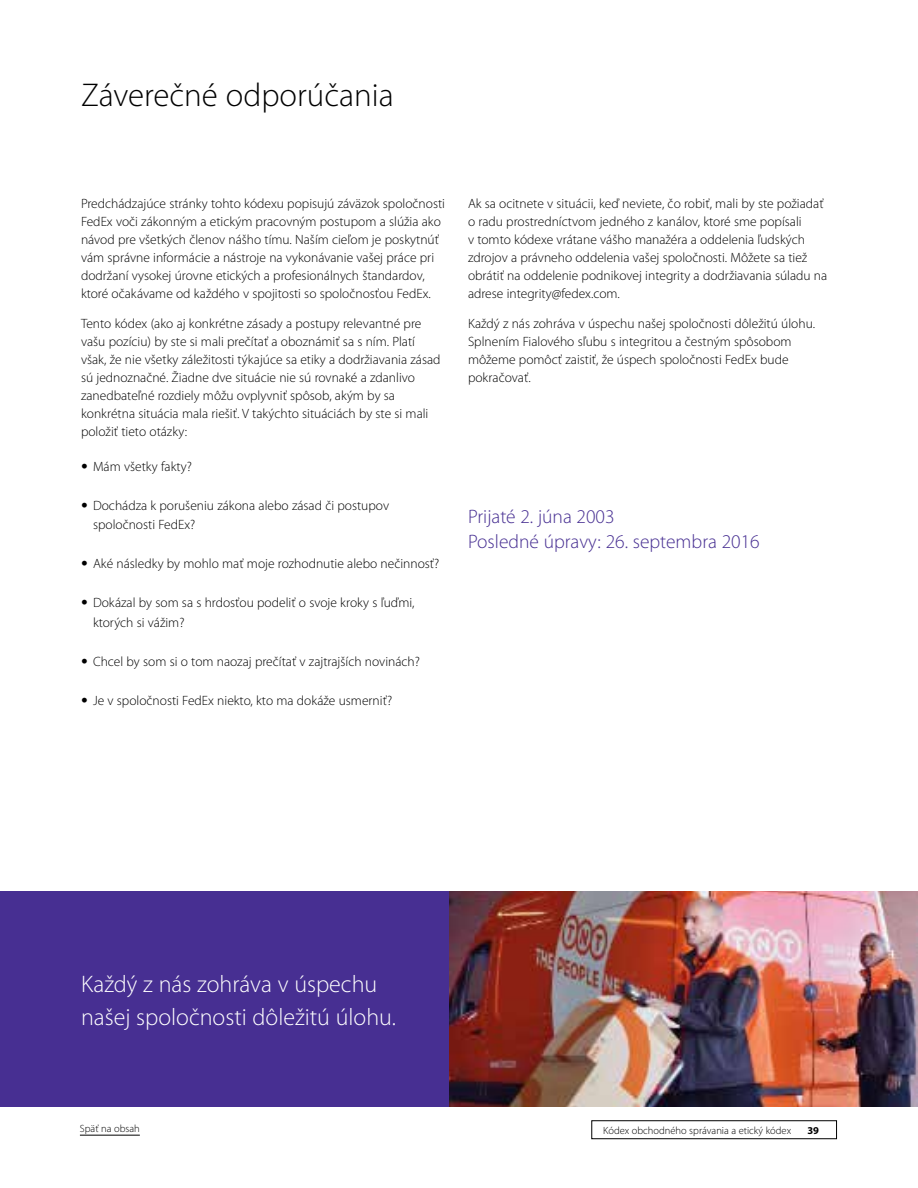
<style>
.page{position:relative;width:918px;height:1188px;background:#fff}
.page>*{position:absolute;margin:0;border:0;box-sizing:border-box;transform-origin:0 0}
.t1{font:300 33px "Myriad Pro";color:#000}
.t2{font:300 24px/33px "Myriad Pro";color:#fff}
.t3{font:300 19.5px/25.5px "Myriad Pro";color:#472f92}
.t4{font:300 13.5px/18px "Myriad Pro";color:#000}
.t5{font:300 10.5px "Myriad Pro";color:#000}
.t6{font:700 10.5px "Myriad Pro";color:#000}
.s1{font-family:"Univers LT Std"}
</style>
<div class="page">
<div style="left:592px;top:1121px;width:245px;height:18px;border:1px solid #000"></div>
<hr style="left:80px;top:1135px;width:60px;height:1px;background:#000">
<div style="left:0;top:891px;width:459px;height:216px;background:#472f92"></div>
<img style="left:450px;top:891px;width:468px;height:216px">
<h1 class="t1" style="left:81px;top:75px;width:314px">Záverečné odporúčania</h1>
<p class="t4" style="left:81px;top:194px;width:366px">Predchádzajúce stránky tohto kódexu popisujú záväzok spoločnosti FedEx voči zákonným a etickým pracovným postupom a slúžia ako návod pre všetkých členov nášho tímu. Naším cieľom je poskytnúť vám správne informácie a nástroje na vykonávanie vašej práce pri dodržaní vysokej úrovne etických a profesionálnych štandardov, ktoré očakávame od každého v spojitosti so spoločnosťou FedEx.</p>
<p class="t4" style="left:81px;top:314px;width:361px">Tento kódex (ako aj konkrétne zásady a postupy relevantné pre vašu pozíciu) by ste si mali prečítať a oboznámiť sa s ním. Platí však, že nie všetky záležitosti týkajúce sa etiky a dodržiavania zásad sú jednoznačné. Žiadne dve situácie nie sú rovnaké a zdanlivo zanedbateľné rozdiely môžu ovplyvniť spôsob, akým by sa konkrétna situácia mala riešiť. V takýchto situáciách by ste si mali položiť tieto otázky:</p>
<p class="t4" style="left:81px;top:457px;width:112px"><span class="s1">•</span> Mám všetky fakty?</p>
<p class="t4" style="left:93px;top:496px;width:298px;line-height:19.5px;text-indent:-12px"><span class="s1">•</span> Dochádza k porušeniu zákona alebo zásad či postupov spoločnosti FedEx?</p>
<p class="t4" style="left:81px;top:555px;width:360px"><span class="s1">•</span> Aké následky by mohlo mať moje rozhodnutie alebo nečinnosť?</p>
<p class="t4" style="left:93px;top:593px;width:323px;line-height:19.5px;text-indent:-12px"><span class="s1">•</span> Dokázal by som sa s hrdosťou podeliť o svoje kroky s ľuďmi, ktorých si vážim?</p>
<p class="t4" style="left:81px;top:652px;width:340px"><span class="s1">•</span> Chcel by som si o tom naozaj prečítať v zajtrajších novinách?</p>
<p class="t4" style="left:81px;top:691px;width:313px"><span class="s1">•</span> Je v spoločnosti FedEx niekto, kto ma dokáže usmerniť?</p>
<p class="t4" style="left:468px;top:194px;width:361px">Ak sa ocitnete v situácii, keď neviete, čo robiť, mali by ste požiadať o radu prostredníctvom jedného z kanálov, ktoré sme popísali<br>v tomto kódexe vrátane vášho manažéra a oddelenia ľudských zdrojov a právneho oddelenia vašej spoločnosti. Môžete sa tiež obrátiť na oddelenie podnikovej integrity a dodržiavania súladu na adrese integrity@fedex.com.</p>
<p class="t4" style="left:468px;top:314px;width:349px">Každý z nás zohráva v úspechu našej spoločnosti dôležitú úlohu.<br>Splnením Fialového sľubu s integritou a čestným spôsobom môžeme pomôcť zaistiť, že úspech spoločnosti FedEx bude pokračovať.</p>
<h3 class="t3" style="left:468px;top:503px;width:293px">Prijaté 2. júna 2003<br>Posledné úpravy: 26. septembra 2016</h3>
<h2 class="t2" style="left:81px;top:967px;width:316px">Každý z nás zohráva v úspechu našej spoločnosti dôležitú úlohu.</h2>
<p class="t5" style="left:80px;top:1122px;width:61px">Späť na obsah</p>
<p class="t5" style="left:603px;top:1124px;width:190px">Kódex obchodného správania a etický kódex</p>
<p class="t6" style="left:807px;top:1123px;width:13px">39</p>
</div>
